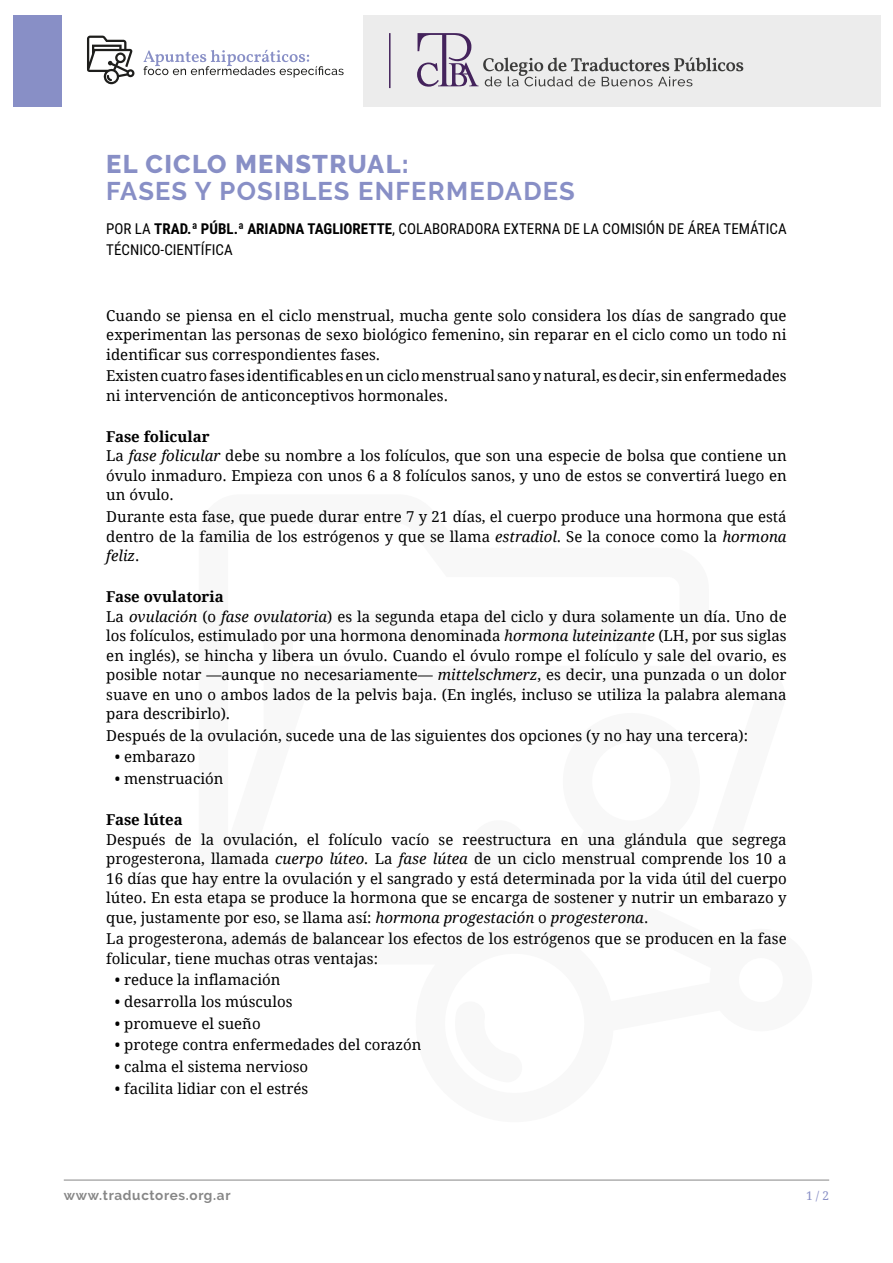
<style>
.page{position:relative;width:893px;height:1263px;background:#fff}
.page>*{position:absolute;margin:0;border:0;box-sizing:border-box;transform-origin:0 0}
.t1{font:700 25.5px "Raleway";letter-spacing:.05em;color:#888fc6}
.t2{font:800 25.5px "Raleway";letter-spacing:.05em;color:#888fc6}
.t3{font:15px/19.5px "Droid Serif";color:#000}
.t4{font:15px/21px "Roboto Condensed";color:#000}
.t5{font:700 15px "Droid Serif";color:#000}
.t6{font:700 13.5px "Raleway";letter-spacing:.05em;color:#878787}
.t7{font:12px "Droid Serif";color:#888fc6}
.s1{font-weight:700}
.s2{font-style:italic}
</style>
<div class="page">
<hr style="left:64px;top:1180px;width:765px;height:1px;background:#878787">
<div style="left:363px;top:15px;width:517px;height:91px;background:#ececec"></div>
<svg style="left:417px;top:33px;width:326px;height:54px"></svg>
<hr style="left:389px;top:33px;width:2px;height:55px;background:#44235c">
<div style="left:13px;top:15px;width:49px;height:91px;background:#888fc6"></div>
<svg style="left:144px;top:50px;width:200px;height:28px"></svg>
<svg style="left:87px;top:36px;width:48px;height:48px"></svg>
<h1 class="t2" style="left:106px;top:149px;width:304px">EL CICLO MENSTRUAL:</h1>
<h1 class="t1" style="left:106px;top:176px;width:470px">FASES Y POSIBLES ENFERMEDADES</h1>
<p class="t4" style="left:106px;top:217px;width:682px">POR LA <span class="s1">TRAD.ª PÚBL.ª ARIADNA TAGLIORETTE</span>, COLABORADORA EXTERNA DE LA COMISIÓN DE ÁREA TEMÁTICA<br>TÉCNICO-CIENTÍFICA</p>
<p class="t3" style="left:106px;top:306px;width:682px;text-align:justify">Cuando se piensa en el ciclo menstrual, mucha gente solo considera los días de sangrado que experimentan las personas de sexo biológico femenino, sin reparar en el ciclo como un todo ni identificar sus correspondientes fases.</p>
<p class="t3" style="left:106px;top:366px;width:682px">Existen cuatro fases identificables en un ciclo menstrual sano y natural, es decir, sin enfermedades ni intervención de anticonceptivos hormonales.</p>
<p class="t3" style="left:106px;top:427px;width:682px"><span class="s1">Fase folicular<br></span>La <span class="s2">fase folicular</span> debe su nombre a los folículos, que son una especie de bolsa que contiene un óvulo inmaduro. Empieza con unos 6 a 8 folículos sanos, y uno de estos se convertirá luego en un óvulo.</p>
<p class="t3" style="left:106px;top:507px;width:682px;text-align:justify">Durante esta fase, que puede durar entre 7 y 21 días, el cuerpo produce una hormona que está dentro de la familia de los estrógenos y que se llama <span class="s2">estradiol</span>. Se la conoce como la <span class="s2">hormona feliz</span>.</p>
<p class="t3" style="left:106px;top:587px;width:682px"><span class="s1">Fase ovulatoria<br></span>La <span class="s2">ovulación</span> (o <span class="s2">fase ovulatoria</span>) es la segunda etapa del ciclo y dura solamente un día. Uno de los folículos, estimulado por una hormona denominada <span class="s2">hormona luteinizante</span> (LH, por sus siglas en inglés), se hincha y libera un óvulo. Cuando el óvulo rompe el folículo y sale del ovario, es posible notar —aunque no necesariamente— <span class="s2">mittelschmerz</span>, es decir, una punzada o un dolor suave en uno o ambos lados de la pelvis baja. (En inglés, incluso se utiliza la palabra alemana para describirlo).</p>
<p class="t3" style="left:106px;top:726px;width:643px">Después de la ovulación, sucede una de las siguientes dos opciones (y no hay una tercera):</p>
<p class="t3" style="left:115px;top:747px;width:82px">• embarazo</p>
<p class="t3" style="left:115px;top:769px;width:110px">• menstruación</p>
<p class="t5" style="left:106px;top:811px;width:78px">Fase lútea</p>
<p class="t3" style="left:106px;top:830px;width:682px;text-align:justify">Después de la ovulación, el folículo vacío se reestructura en una glándula que segrega progesterona, llamada <span class="s2">cuerpo lúteo.</span> La <span class="s2">fase lútea</span> de un ciclo menstrual comprende los 10 a 16 días que hay entre la ovulación y el sangrado y está determinada por la vida útil del cuerpo lúteo. En esta etapa se produce la hormona que se encarga de sostener y nutrir un embarazo y que, justamente por eso, se llama así: <span class="s2">hormona progestación</span> o <span class="s2">progesterona</span>.</p>
<p class="t3" style="left:106px;top:929px;width:682px">La progesterona, además de balancear los efectos de los estrógenos que se producen en la fase folicular, tiene muchas otras ventajas:</p>
<p class="t3" style="left:115px;top:970px;width:167px">• reduce la inflamación</p>
<p class="t3" style="left:115px;top:992px;width:179px">• desarrolla los músculos</p>
<p class="t3" style="left:115px;top:1014px;width:147px">• promueve el sueño</p>
<p class="t3" style="left:115px;top:1035px;width:308px">• protege contra enfermedades del corazón</p>
<p class="t3" style="left:115px;top:1057px;width:195px">• calma el sistema nervioso</p>
<p class="t3" style="left:115px;top:1079px;width:195px">• facilita lidiar con el estrés</p>
<p class="t6" style="left:64px;top:1188px;width:168px">www.traductores.org.ar</p>
<p class="t7" style="left:806px;top:1189px;width:25px">1 / 2</p>
</div>
